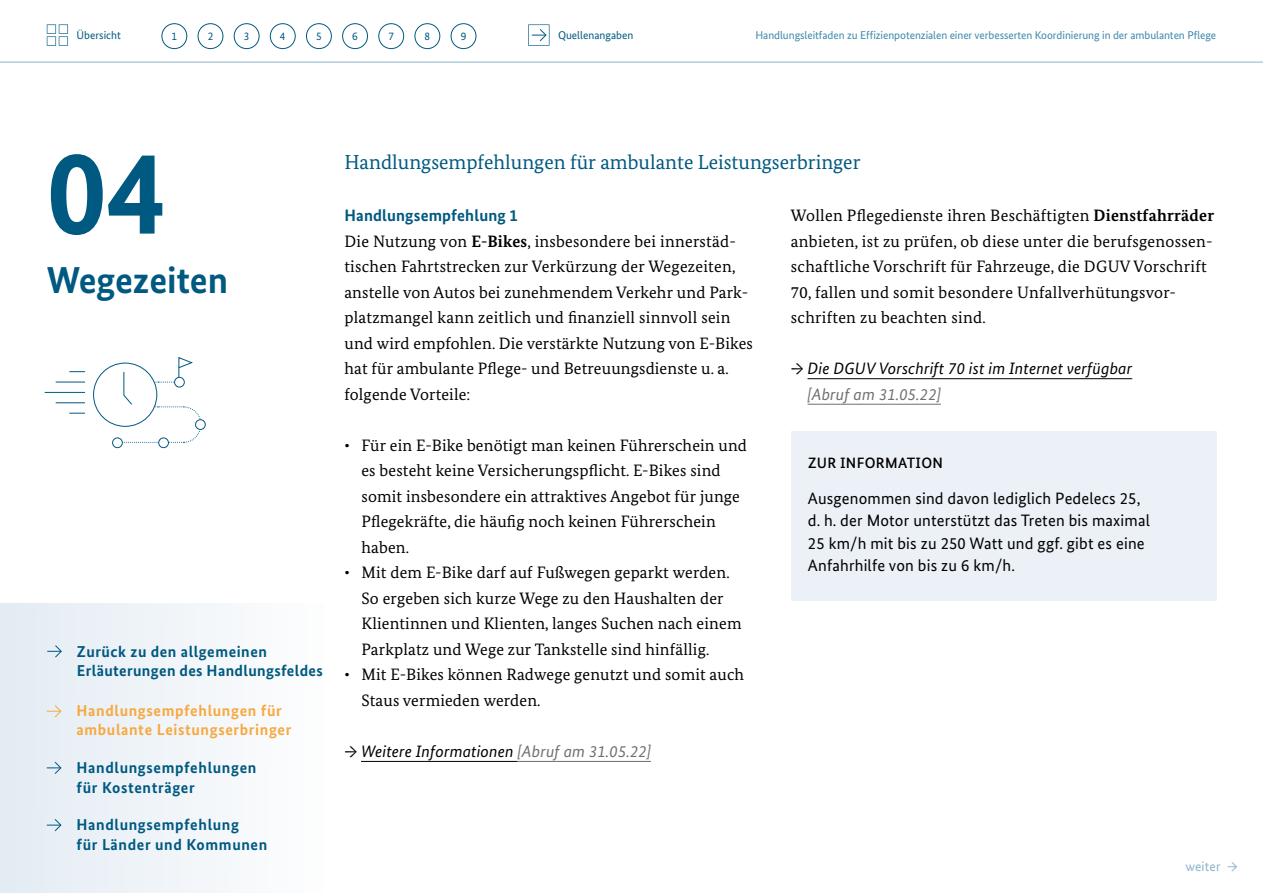
<style>
.page{position:relative;width:1263px;height:893px;background:#fff}
.page>*{position:absolute;margin:0;border:0;box-sizing:border-box;transform-origin:0 0}
.t1{font:700 120px "Bundes Sans";color:#005980}
.t2{font:700 37.5px "Bundes Sans";letter-spacing:-.005em;color:#005980}
.t3{font:20.25px "Bundes Serif";color:#005980}
.t4{font:16.5px/25.5px "Bundes Serif";letter-spacing:.01em;color:#000}
.t5{font:16.5px/22.5px "Bundes Sans";letter-spacing:.01em;color:#000}
.t6{font:italic 16.5px/25.5px "Bundes Sans";letter-spacing:.01em;color:#000}
.t7{font:700 16.5px "Bundes Sans";letter-spacing:.01em;color:#005980}
.t8{font:700 15.75px/19.5px "Bundes Sans";letter-spacing:.04em;color:#005980}
.t9{font:700 15.75px/19.5px "Bundes Sans";letter-spacing:.02em;color:#005980}
.t10{font:700 15.75px/19.5px "Bundes Sans";letter-spacing:.04em;color:#f7a941}
.t11{font:500 15px "Bundes Sans";letter-spacing:.02em;color:#000}
.t12{font:13.5px "Bundes Sans";letter-spacing:.01em;color:#8cb4cc}
.t13{font:11.25px "Bundes Sans";letter-spacing:-.005em;color:#3c89ab}
.t14{font:11.25px "Bundes Sans";color:#005980}
.s1{font-weight:700}
.s2{font-family:"Bundes Serif";font-style:normal}
.s3{color:#706f6f}
</style>
<div class="page">
<div style="left:0;top:604px;width:323px;height:289px;background:#f0f4f8"></div>
<hr style="left:0;top:62px;width:1263px;height:1px;background:#8cb4cc">
<svg style="left:47px;top:705px;width:15px;height:13px"></svg>
<svg style="left:47px;top:761px;width:15px;height:13px"></svg>
<svg style="left:47px;top:819px;width:15px;height:13px"></svg>
<div style="left:195px;top:419px;width:11px;height:11px;border:1px solid #005980;border-radius:50%"></div>
<svg style="left:69px;top:371px;width:16px;height:1px"></svg>
<svg style="left:69px;top:413px;width:16px;height:1px"></svg>
<svg style="left:56px;top:382px;width:29px;height:1px"></svg>
<svg style="left:56px;top:402px;width:29px;height:1px"></svg>
<hr style="left:45px;top:392px;width:40px;height:1px;background:#005980">
<svg style="left:118px;top:357px;width:84px;height:86px"></svg>
<div style="left:113px;top:438px;width:9px;height:10px;background:#fff;border-radius:50%"></div>
<div style="left:112px;top:438px;width:11px;height:10px;border:1px solid #005980;border-radius:50%"></div>
<div style="left:159px;top:438px;width:9px;height:10px;background:#fff;border-radius:50%"></div>
<div style="left:158px;top:438px;width:11px;height:10px;border:1px solid #005980;border-radius:50%"></div>
<svg style="left:47px;top:645px;width:15px;height:13px"></svg>
<svg style="left:47px;top:24px;width:21px;height:22px"></svg>
<svg style="left:528px;top:24px;width:21px;height:22px"></svg>
<div style="left:162px;top:23px;width:25px;height:26px;border:1px solid #005980;border-radius:50%"></div>
<div style="left:198px;top:23px;width:25px;height:26px;border:1px solid #005980;border-radius:50%"></div>
<div style="left:234px;top:23px;width:25px;height:26px;border:1px solid #005980;border-radius:50%"></div>
<div style="left:270px;top:23px;width:26px;height:26px;border:1px solid #005980;border-radius:50%"></div>
<div style="left:306px;top:23px;width:26px;height:26px;border:1px solid #005980;border-radius:50%"></div>
<div style="left:342px;top:23px;width:26px;height:26px;border:1px solid #005980;border-radius:50%"></div>
<div style="left:378px;top:23px;width:26px;height:26px;border:1px solid #005980;border-radius:50%"></div>
<div style="left:415px;top:23px;width:25px;height:26px;border:1px solid #005980;border-radius:50%"></div>
<div style="left:451px;top:23px;width:25px;height:26px;border:1px solid #005980;border-radius:50%"></div>
<hr style="left:361px;top:761px;width:157px;height:1px;background:#000">
<hr style="left:518px;top:761px;width:133px;height:1px;background:#706f6f">
<hr style="left:807px;top:378px;width:325px;height:1px;background:#000">
<hr style="left:807px;top:404px;width:134px;height:1px;background:#706f6f">
<div style="left:791px;top:431px;width:425px;height:170px;background:#ebf1f7"></div>
<p class="t14" style="left:77px;top:29px;width:46px">Übersicht</p>
<p class="t14" style="left:172px;top:29px;width:7px">1</p>
<p class="t14" style="left:208px;top:29px;width:7px">2</p>
<p class="t14" style="left:244px;top:29px;width:7px">3</p>
<p class="t14" style="left:280px;top:29px;width:7px">4</p>
<p class="t14" style="left:316px;top:29px;width:7px">5</p>
<p class="t14" style="left:352px;top:29px;width:7px">6</p>
<p class="t14" style="left:388px;top:29px;width:7px">7</p>
<p class="t14" style="left:425px;top:29px;width:7px">8</p>
<p class="t14" style="left:461px;top:29px;width:7px">9</p>
<p class="t14" style="left:558px;top:29px;width:77px">Quellenangaben</p>
<p class="t13" style="left:755px;top:29px;width:462px">Handlungsleitfaden zu Effizienpotenzialen einer verbesserten Koordinierung in der ambulanten Pflege</p>
<h1 class="t1" style="left:47px;top:119px;width:121px">04</h1>
<h2 class="t2" style="left:47px;top:257px;width:183px">Wegezeiten</h2>
<p class="t9" style="left:77px;top:641px;width:247px">Zurück zu den allgemeinen<br>Erläuterungen des Handlungsfeldes</p>
<p class="t10" style="left:77px;top:701px;width:216px">Handlungsempfehlungen für ambulante Leistungserbringer</p>
<p class="t8" style="left:77px;top:758px;width:181px">Handlungsempfehlungen für Kostenträger</p>
<p class="t8" style="left:77px;top:815px;width:192px">Handlungsempfehlung<br>für Länder und Kommunen</p>
<h2 class="t3" style="left:344px;top:149px;width:518px">Handlungsempfehlungen für ambulante Leistungserbringer</h2>
<h3 class="t7" style="left:344px;top:205px;width:175px">Handlungsempfehlung 1</h3>
<p class="t4" style="left:344px;top:228px;width:410px">Die Nutzung von <span class="s1">E-Bikes</span>, insbesondere bei innerstäd&shy;tischen Fahrtstrecken zur Verkürzung der Wegezeiten, anstelle von Autos bei zunehmendem Verkehr und Park&shy;platzmangel kann zeitlich und finanziell sinnvoll sein und wird empfohlen. Die verstärkte Nutzung von E-Bikes hat für ambulante Pflege- und Betreuungsdienste u. a. folgende Vorteile:</p>
<p class="t4" style="left:361px;top:432px;width:387px;text-indent:-17px">• Für ein E-Bike benötigt man keinen Führerschein und es besteht keine Versicherungspflicht. E-Bikes sind somit insbesondere ein attraktives Angebot für junge Pflegekräfte, die häufig noch keinen Führerschein haben.</p>
<p class="t4" style="left:361px;top:560px;width:382px;text-indent:-17px">• Mit dem E-Bike darf auf Fußwegen geparkt werden.<br>So ergeben sich kurze Wege zu den Haushalten der Klientinnen und Klienten, langes Suchen nach einem Parkplatz und Wege zur Tankstelle sind hinfällig.</p>
<p class="t4" style="left:361px;top:662px;width:384px;text-indent:-17px">• Mit E-Bikes können Radwege genutzt und somit auch<br>Staus vermieden werden.</p>
<p class="t6" style="left:344px;top:738px;width:308px"><span class="s2">→</span> Weitere Informationen <span class="s3">[Abruf am 31.05.22]</span></p>
<p class="t4" style="left:791px;top:203px;width:425px">Wollen Pflegedienste ihren Beschäftigten <span class="s1">Dienstfahrräder </span>anbieten, ist zu prüfen, ob diese unter die berufsgenossen&shy;schaftliche Vorschrift für Fahrzeuge, die DGUV Vorschrift 70, fallen und somit besondere Unfallverhütungsvor&shy;schriften zu beachten sind.</p>
<p class="t6" style="left:807px;top:356px;width:326px;text-indent:-17px"><span class="s2">→</span> Die DGUV Vorschrift 70 ist im Internet verfügbar <span class="s3">[Abruf am 31.05.22]</span></p>
<h4 class="t11" style="left:808px;top:454px;width:136px">ZUR INFORMATION</h4>
<p class="t5" style="left:808px;top:487px;width:343px">Ausgenommen sind davon lediglich Pedelecs 25, d. h. der Motor unterstützt das Treten bis maximal 25 km/h mit bis zu 250 Watt und ggf. gibt es eine Anfahrhilfe von bis zu 6 km/h.</p>
<p class="t12" style="left:1185px;top:858px;width:54px">weiter →</p>
</div>
